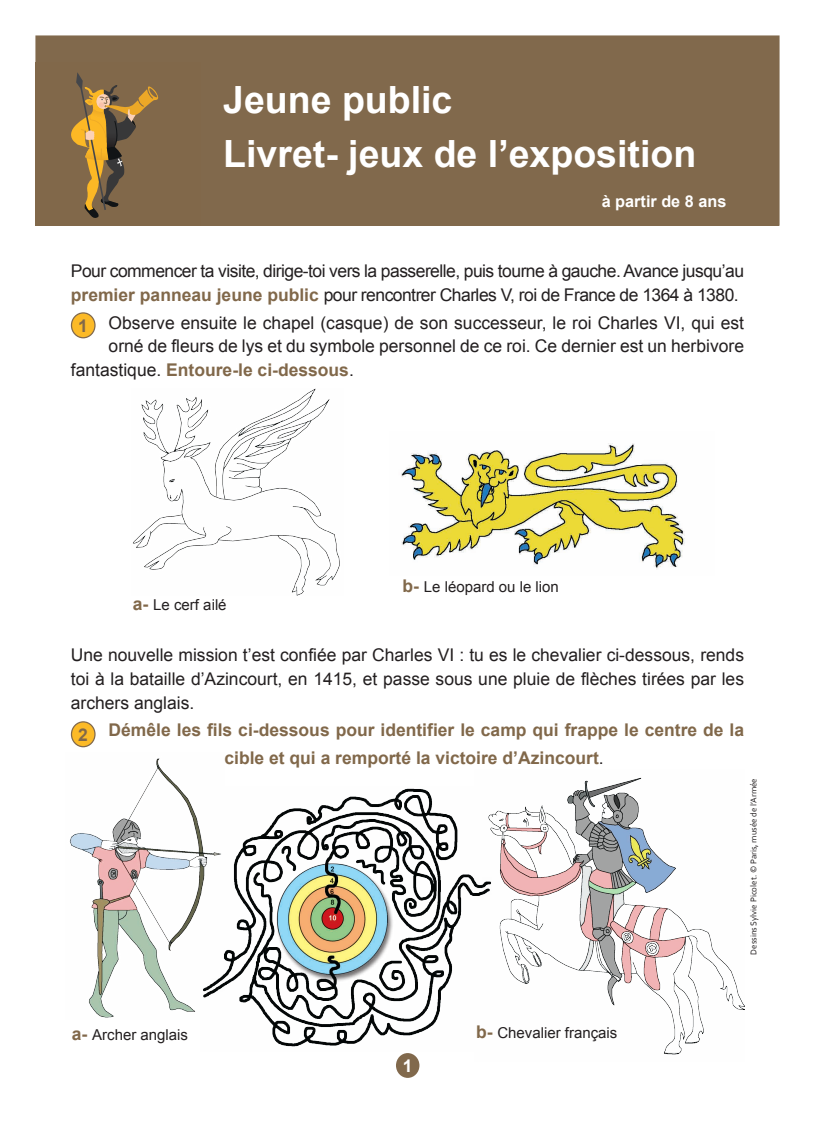
<style>
.page{position:relative;width:815px;height:1124px;background:#fff}
.page>*{position:absolute;margin:0;border:0;box-sizing:border-box;transform-origin:0 0}
.t1{font:700 37.5px/54px "Arial";color:#fff}
.t2{font:17.5px/23.8px "Arial";color:#231f20;text-align:justify}
.t3{font:17.5px/23.8px "Arial";letter-spacing:-.03em;color:#231f20}
.t4{font:700 17.5px/27.5px "Arial";color:#81684a}
.t5{font:700 17.5px "Arial";color:#fff}
.t6{font:700 16.25px "Arial";color:#fff}
.t7{font:15px "Arial";color:#231f20}
.t8{font:8.75px "Corbel";color:#231f20}
.s1{font-weight:700;color:#81684a}
.s2{font-weight:400;color:#231f20}
.s3{font-weight:700;font-size:17.5px;color:#81684a}
</style>
<div class="page">
<div style="left:36px;top:36px;width:743px;height:189px;background:#81694c"></div>
<div style="left:35px;top:35px;width:745px;height:191px;border:1px solid #81694c"></div>
<div style="left:35px;top:63px;width:166px;height:163px;background:#81684a"></div>
<svg style="left:71px;top:72px;width:88px;height:146px"></svg>
<div style="left:396px;top:1052px;width:23px;height:25px;background:#81694c;border-radius:50%"></div>
<div style="left:71px;top:313px;width:24px;height:25px;background:#fcba27;border-radius:50%"></div>
<div style="left:71px;top:312px;width:25px;height:26px;border:1px solid #81694c;border-radius:50%"></div>
<img style="left:133px;top:388px;width:207px;height:207px">
<img style="left:401px;top:443px;width:284px;height:127px">
<img style="left:69px;top:758px;width:131px;height:260px">
<img style="left:495px;top:777px;width:249px;height:278px">
<img style="left:200px;top:788px;width:295px;height:259px">
<div style="left:71px;top:721px;width:24px;height:25px;background:#fcba27;border-radius:50%"></div>
<div style="left:71px;top:721px;width:25px;height:26px;border:1px solid #81694c;border-radius:50%"></div>
<h1 class="t1" style="left:223px;top:74px;width:475px">Jeune public<br>Livret- jeux de l’exposition</h1>
<p class="t6" style="left:602px;top:191px;width:126px">à partir de 8 ans</p>
<p class="t3" style="left:71px;top:259px;width:675px">Pour commencer ta visite, dirige-toi vers la passerelle, puis tourne à gauche. Avance jusqu’au <span class="s1">premier panneau jeune public</span> pour rencontrer Charles V, roi de France de 1364 à 1380.</p>
<p class="t2" style="left:109px;top:311px;width:637px">Observe ensuite le chapel (casque) de son successeur, le roi Charles VI, qui est</p>
<p class="t2" style="left:109px;top:334px;width:637px">orné de fleurs de lys et du symbole personnel de ce roi. Ce dernier est un herbivore</p>
<p class="t4" style="left:71px;top:357px;width:285px"><span class="s2">fantastique.</span> Entoure-le ci-dessous<span class="s2">.</span></p>
<p class="t4" style="left:78px;top:312px;width:11px">1</p>
<p class="t7" style="left:133px;top:595px;width:95px"><span class="s3">a-</span> Le cerf ailé</p>
<p class="t7" style="left:402px;top:577px;width:158px"><span class="s3">b-</span> Le léopard ou le lion</p>
<p class="t2" style="left:71px;top:643px;width:675px">Une nouvelle mission t’est confiée par Charles VI : tu es le chevalier ci-dessous, rends toi à la bataille d’Azincourt, en 1415, et passe sous une pluie de flèches tirées par les archers anglais.</p>
<p class="t4" style="left:224px;top:716px;width:521px;text-indent:-116px">Démêle les fils ci-dessous pour identifier le camp qui frappe le centre de la cible et qui a remporté la victoire d’Azincourt<span class="s2">.</span></p>
<p class="t4" style="left:78px;top:721px;width:11px">2</p>
<p class="t7" style="left:72px;top:1024px;width:118px"><span class="s3">a-</span> Archer anglais</p>
<p class="t7" style="left:476px;top:1023px;width:143px"><span class="s3">b-</span> Chevalier français</p>
<p class="t5" style="left:403px;top:1053px;width:11px">1</p>
<p class="t8" style="left:748px;top:954px;width:178px;rotate:-90deg">Dessins Sylvie Picolet. © Paris, musée de l’Armée</p>
</div>
